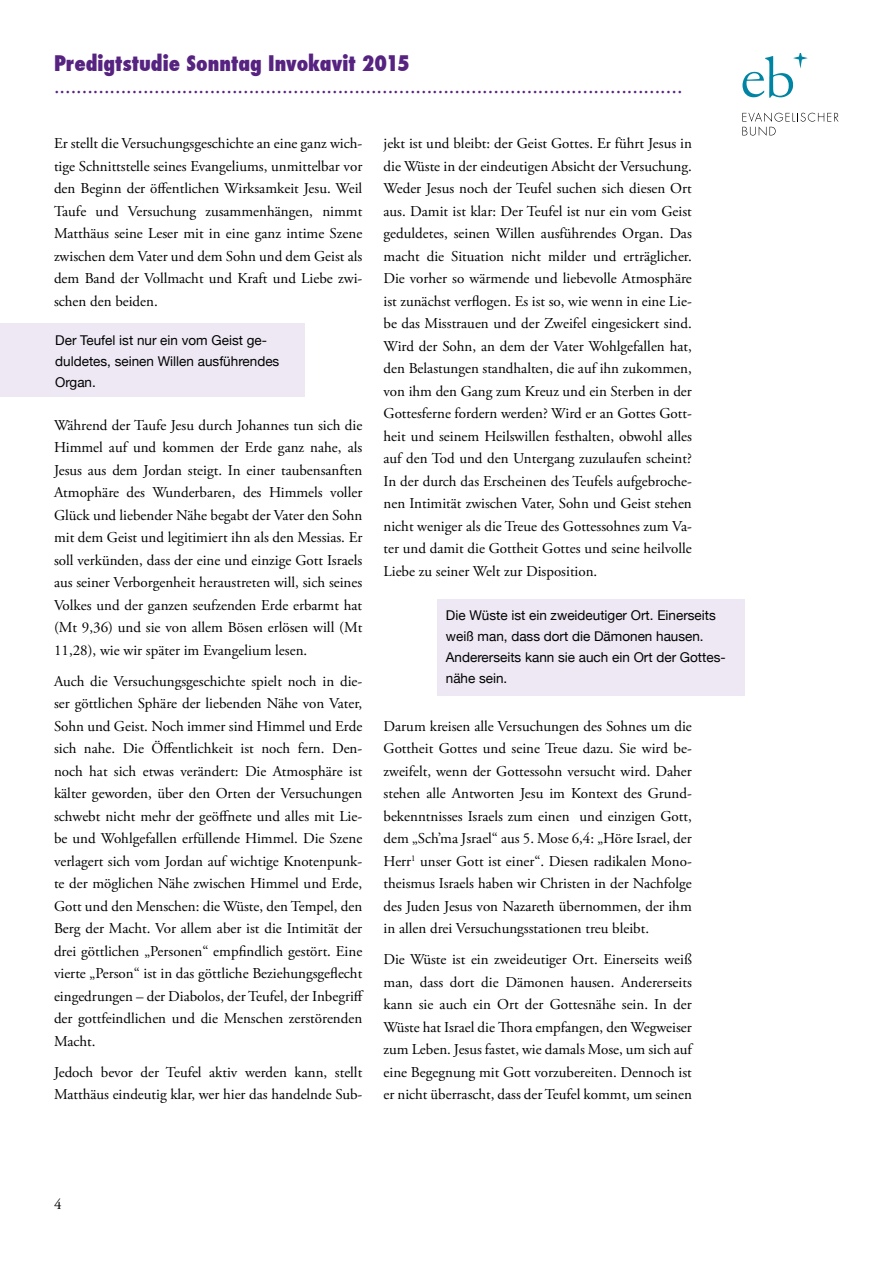
<style>
.page{position:relative;width:893px;height:1263px;background:#fff}
.page>*{position:absolute;margin:0;border:0;box-sizing:border-box;transform-origin:0 0}
.t1{font:800 condensed 21px "Futura";color:#572381}
.t2{font:500 18px "Futura";color:#572381}
.t3{font:15px/22.5px "Adobe Garamond Pro";color:#000;text-align:justify}
.t4{font:13.5px/21px "Helvetica Neue";color:#000}
</style>
<div class="page">
<svg style="left:742px;top:113px;width:96px;height:23px"></svg>
<svg style="left:742px;top:54px;width:66px;height:44px"></svg>
<div style="left:437px;top:599px;width:308px;height:97px;background:#ede8f3"></div>
<div style="left:0;top:324px;width:304px;height:73px;background:#ede8f3"></div>
<h1 class="t1" style="left:54px;top:49px;width:357px">Predigtstudie Sonntag Invokavit 2015</h1>
<p class="t2" style="left:54px;top:74px;width:630px">.................................................................................................................</p>
<p class="t3" style="left:54px;top:133px;width:310px">Er stellt die Versuchungsgeschichte an eine ganz wich&shy;tige Schnittstelle seines Evangeliums, unmittelbar vor den Beginn der öffentlichen Wirksamkeit Jesu. Weil Taufe und Versuchung zusammenhängen, nimmt Matthäus seine Leser mit in eine ganz intime Szene zwischen dem Vater und dem Sohn und dem Geist als dem Band der Vollmacht und Kraft und Liebe zwi&shy;schen den beiden.</p>
<p class="t4" style="left:55px;top:330px;width:226px">Der Teufel ist nur ein vom Geist ge&shy;duldetes, seinen Willen ausführendes<br>Organ.</p>
<p class="t3" style="left:54px;top:414px;width:310px">Während der Taufe Jesu durch Johannes tun sich die Himmel auf und kommen der Erde ganz nahe, als Jesus aus dem Jordan steigt. In einer taubensanften Atmophäre des Wunderbaren, des Himmels voller Glück und liebender Nähe begabt der Vater den Sohn mit dem Geist und legitimiert ihn als den Messias. Er soll verkünden, dass der eine und einzige Gott Israels aus seiner Verborgenheit heraustreten will, sich seines Volkes und der ganzen seufzenden Erde erbarmt hat (Mt 9,36) und sie von allem Bösen erlösen will (Mt 11,28), wie wir später im Evangelium lesen.</p>
<p class="t3" style="left:54px;top:670px;width:311px">Auch die Versuchungsgeschichte spielt noch in die&shy;ser göttlichen Sphäre der liebenden Nähe von Vater, Sohn und Geist. Noch immer sind Himmel und Erde sich nahe. Die Öffentlichkeit ist noch fern. Den&shy;noch hat sich etwas verändert: Die Atmosphäre ist kälter geworden, über den Orten der Versuchungen schwebt nicht mehr der geöffnete und alles mit Lie&shy;be und Wohlgefallen erfüllende Himmel. Die Szene verlagert sich vom Jordan auf wichtige Knotenpunk&shy;te der möglichen Nähe zwischen Himmel und Erde, Gott und den Menschen: die Wüste, den Tempel, den Berg der Macht. Vor allem aber ist die Intimität der drei göttlichen „Personen“ empfindlich gestört. Eine vierte „Person“ ist in das göttliche Beziehungsgeflecht eingedrungen – der Diabolos, der Teufel, der Inbegriff der gottfeindlichen und die Menschen zerstörenden Macht.</p>
<p class="t3" style="left:54px;top:1061px;width:310px">Jedoch bevor der Teufel aktiv werden kann, stellt<br>Matthäus eindeutig klar, wer hier das handelnde Sub-</p>
<p class="t3" style="left:384px;top:133px;width:310px">jekt ist und bleibt: der Geist Gottes. Er führt Jesus in die Wüste in der eindeutigen Absicht der Versuchung.<br>Weder Jesus noch der Teufel suchen sich diesen Ort aus. Damit ist klar: Der Teufel ist nur ein vom Geist geduldetes, seinen Willen ausführendes Organ. Das macht die Situation nicht milder und erträglicher.<br>Die vorher so wärmende und liebevolle Atmosphäre ist zunächst verflogen. Es ist so, wie wenn in eine Lie&shy;be das Misstrauen und der Zweifel eingesickert sind.<br>Wird der Sohn, an dem der Vater Wohlgefallen hat, den Belastungen standhalten, die auf ihn zukommen, von ihm den Gang zum Kreuz und ein Sterben in der Gottesferne fordern werden? Wird er an Gottes Gott&shy;heit und seinem Heilswillen festhalten, obwohl alles auf den Tod und den Untergang zuzulaufen scheint?<br>In der durch das Erscheinen des Teufels aufgebroche&shy;nen Intimität zwischen Vater, Sohn und Geist stehen nicht weniger als die Treue des Gottessohnes zum Va&shy;ter und damit die Gottheit Gottes und seine heilvolle Liebe zu seiner Welt zur Disposition.</p>
<p class="t4" style="left:446px;top:605px;width:281px">Die Wüste ist ein zweideutiger Ort. Einerseits weiß man, dass dort die Dämonen hausen.<br>Andererseits kann sie auch ein Ort der Gottes&shy;nähe sein.</p>
<p class="t3" style="left:384px;top:715px;width:310px">Darum kreisen alle Versuchungen des Sohnes um die Gottheit Gottes und seine Treue dazu. Sie wird be&shy;zweifelt, wenn der Gottessohn versucht wird. Daher stehen alle Antworten Jesu im Kontext des Grund&shy;bekenntnisses Israels zum einen und einzigen Gott, dem „Sch’ma Jsrael“ aus 5. Mose 6,4: „Höre Israel, der Herr<sup>1</sup> unser Gott ist einer“. Diesen radikalen Mono&shy;theismus Israels haben wir Christen in der Nachfolge des Juden Jesus von Nazareth übernommen, der ihm in allen drei Versuchungsstationen treu bleibt.</p>
<p class="t3" style="left:384px;top:949px;width:310px">Die Wüste ist ein zweideutiger Ort. Einerseits weiß man, dass dort die Dämonen hausen. Andererseits kann sie auch ein Ort der Gottesnähe sein. In der Wüste hat Israel die Thora empfangen, den Wegweiser zum Leben. Jesus fastet, wie damals Mose, um sich auf eine Begegnung mit Gott vorzubereiten. Dennoch ist er nicht überrascht, dass der Teufel kommt, um seinen</p>
<p class="t3" style="left:54px;top:1193px;width:9px">4</p>
</div>
